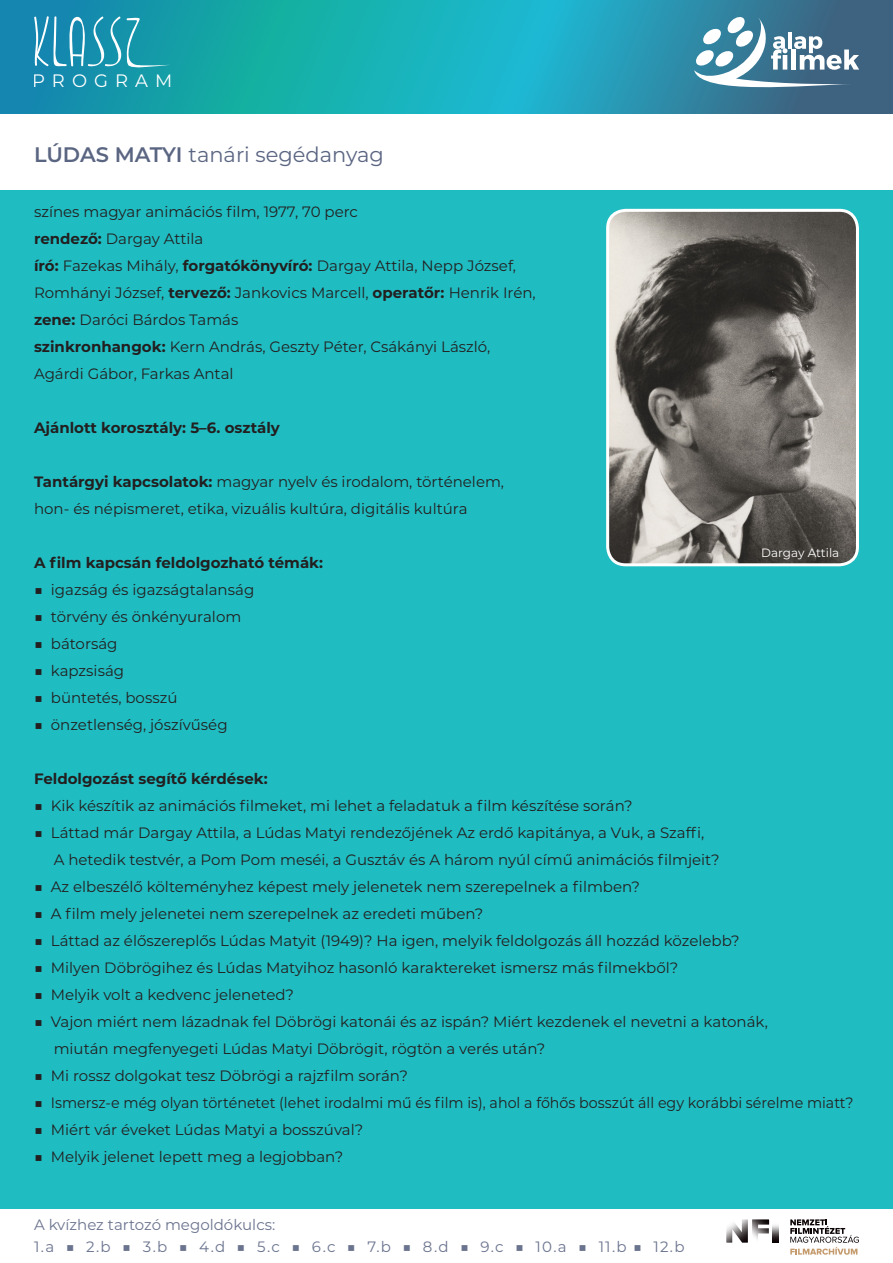
<style>
.page{position:relative;width:893px;height:1263px;background:#fff}
.page>*{position:absolute;margin:0;border:0;box-sizing:border-box;transform-origin:0 0}
.t1{font:21px "Montserrat";color:#5a6582}
.t2{font:18px "Montserrat";letter-spacing:.39em;color:#fff}
.t3{font:15px/27px "Montserrat";color:#231f20}
.t4{font:700 15px "Montserrat";color:#231f20}
.t5{font:15px "Montserrat";color:#6b748f}
.t6{font:12px "Montserrat";color:#fff}
.s1{font-weight:600}
.s2{font-weight:700}
</style>
<div class="page">
<svg style="left:0;top:0;width:893px;height:113px;background:#1e9eaf"></svg>
<svg style="left:34px;top:15px;width:136px;height:55px;background:#349fb7"></svg>
<svg style="left:694px;top:16px;width:165px;height:71px"></svg>
<svg style="left:790px;top:1219px;width:69px;height:36px"></svg>
<svg style="left:726px;top:1219px;width:43px;height:24px"></svg>
<svg style="left:772px;top:1225px;width:6px;height:18px"></svg>
<div style="left:0;top:190px;width:893px;height:1019px;background:#1fbdc2"></div>
<img style="left:608px;top:210px;width:249px;height:355px">
<div style="left:606px;top:209px;width:253px;height:357px;border:3px solid #fff;border-radius:18px"></div>
<p class="t2" style="left:32px;top:69px;width:142px">PROGRAM</p>
<p class="t1" style="left:34px;top:140px;width:351px"><span class="s1">LÚDAS MATYI</span> tanári segédanyag</p>
<p class="t3" style="left:34px;top:198px;width:325px">színes magyar animációs film, 1977, 70 perc</p>
<p class="t3" style="left:34px;top:225px;width:171px"><span class="s2">rendező:</span> Dargay Attila</p>
<p class="t3" style="left:34px;top:252px;width:503px"><span class="s2">író:</span> Fazekas Mihály, <span class="s2">forgatókönyvíró:</span> Dargay Attila, Nepp József,<br>Romhányi József, <span class="s2">tervező:</span> Jankovics Marcell, <span class="s2">operatőr:</span> Henrik Irén, <span class="s2">zene:</span> Daróci Bárdos Tamás</p>
<p class="t3" style="left:34px;top:333px;width:458px"><span class="s2">szinkronhangok:</span> Kern András, Geszty Péter, Csákányi László,<br>Agárdi Gábor, Farkas Antal</p>
<p class="t4" style="left:34px;top:417px;width:247px">Ajánlott korosztály: 5–6. osztály</p>
<p class="t3" style="left:34px;top:468px;width:472px"><span class="s2">Tantárgyi kapcsolatok:</span> magyar nyelv és irodalom, történelem, hon- és népismeret, etika, vizuális kultúra, digitális kultúra</p>
<p class="t4" style="left:34px;top:552px;width:291px">A film kapcsán feldolgozható témák:</p>
<p class="t3" style="left:34px;top:576px;width:222px">■ igazság és igazságtalanság</p>
<p class="t3" style="left:34px;top:603px;width:209px">■ törvény és önkényuralom</p>
<p class="t3" style="left:34px;top:630px;width:85px">■ bátorság</p>
<p class="t3" style="left:34px;top:657px;width:92px">■ kapzsiság</p>
<p class="t3" style="left:34px;top:684px;width:145px">■ büntetés, bosszú</p>
<p class="t3" style="left:34px;top:711px;width:195px">■ önzetlenség, jószívűség</p>
<p class="t4" style="left:34px;top:768px;width:235px">Feldolgozást segítő kérdések:</p>
<p class="t3" style="left:34px;top:792px;width:600px">■ Kik készítik az animációs filmeket, mi lehet a feladatuk a film készítése során?</p>
<p class="t3" style="left:34px;top:819px;width:672px">■ Láttad már Dargay Attila, a Lúdas Matyi rendezőjének Az erdő kapitánya, a Vuk, a Szaffi,</p>
<p class="t3" style="left:54px;top:846px;width:667px">A hetedik testvér, a Pom Pom meséi, a Gusztáv és A három nyúl című animációs filmjeit?</p>
<p class="t3" style="left:34px;top:873px;width:608px">■ Az elbeszélő költeményhez képest mely jelenetek nem szerepelnek a filmben?</p>
<p class="t3" style="left:34px;top:900px;width:451px">■ A film mely jelenetei nem szerepelnek az eredeti műben?</p>
<p class="t3" style="left:34px;top:927px;width:707px">■ Láttad az élőszereplős Lúdas Matyit (1949)? Ha igen, melyik feldolgozás áll hozzád közelebb?</p>
<p class="t3" style="left:34px;top:954px;width:646px">■ Milyen Döbrögihez és Lúdas Matyihoz hasonló karaktereket ismersz más filmekből?</p>
<p class="t3" style="left:34px;top:981px;width:262px">■ Melyik volt a kedvenc jeleneted?</p>
<p class="t3" style="left:34px;top:1008px;width:735px">■ Vajon miért nem lázadnak fel Döbrögi katonái és az ispán? Miért kezdenek el nevetni a katonák,</p>
<p class="t3" style="left:54px;top:1035px;width:493px">miután megfenyegeti Lúdas Matyi Döbrögit, rögtön a verés után?</p>
<p class="t3" style="left:34px;top:1062px;width:375px">■ Mi rossz dolgokat tesz Döbrögi a rajzfilm során?</p>
<p class="t3" style="left:34px;top:1089px;width:821px">■ Ismersz-e még olyan történetet (lehet irodalmi mű és film is), ahol a főhős bosszút áll egy korábbi sérelme miatt?</p>
<p class="t3" style="left:34px;top:1116px;width:331px">■ Miért vár éveket Lúdas Matyi a bosszúval?</p>
<p class="t3" style="left:34px;top:1143px;width:311px">■ Melyik jelenet lepett meg a legjobban?</p>
<p class="t6" style="left:761px;top:544px;width:80px">Dargay Attila</p>
<p class="t5" style="left:34px;top:1214px;width:243px">A kvízhez tartozó megoldókulcs:</p>
<p class="t5" style="left:34px;top:1236px;width:652px">1.a ■ 2.b ■ 3.b ■ 4.d ■ 5.c ■ 6.c ■ 7.b ■ 8.d ■ 9.c ■ 10.a ■ 11.b ■ 12.b</p>
</div>
